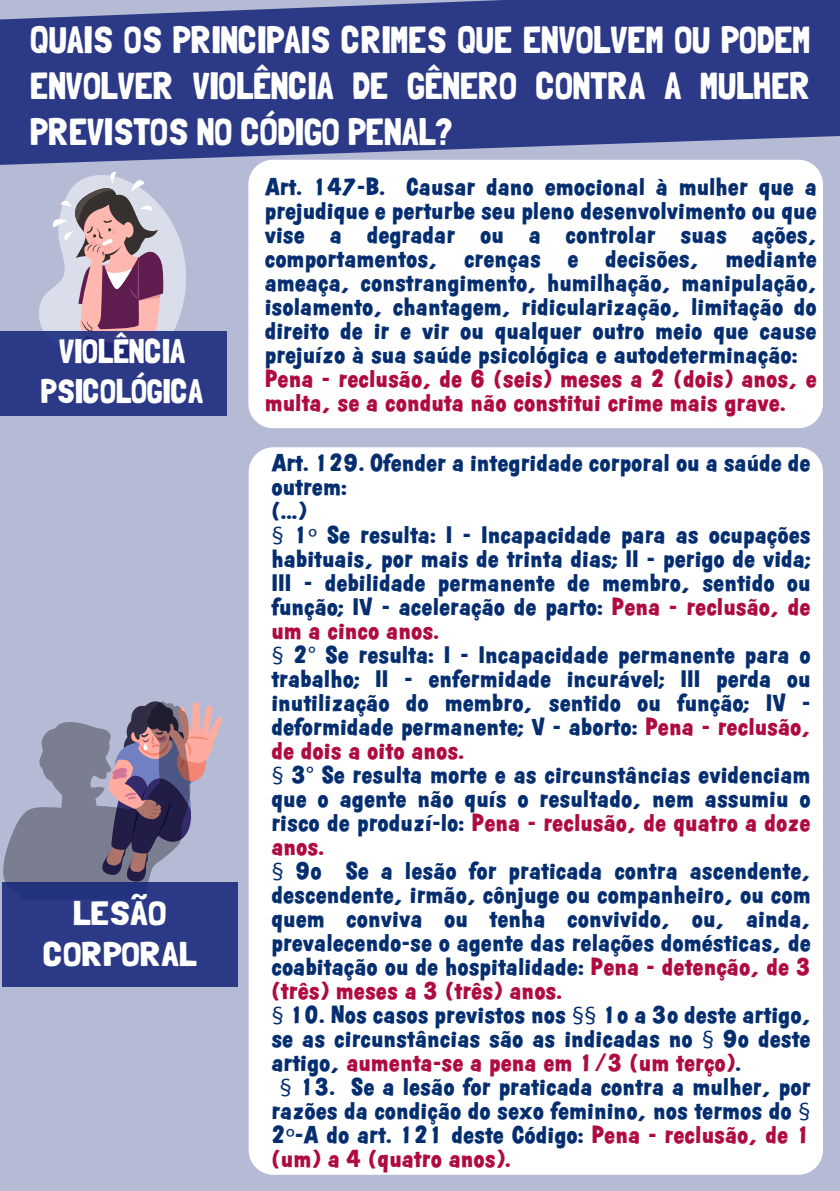
<style>
.page{position:relative;width:840px;height:1191px;background:#fff}
.page>*{position:absolute;margin:0;border:0;box-sizing:border-box;transform-origin:0 0}
.t1{font:38px/45.6px "Londrina Solid";letter-spacing:-.015em;color:#fff;text-align:justify}
.t2{font:34px/40.8px "Londrina Solid";letter-spacing:-.015em;color:#fff;text-align:center}
.t3{font:34px/40.8px "Londrina Solid";letter-spacing:-.015em;color:#fff;text-align:center;scale:1.15 1}
.t4{font:24px/24px "OPTI Majer Irregular";color:#052e70;text-align:justify}
.t5{font:24px/24px "OPTI Majer Irregular";color:#af0b42}
.s1{font-family:"Myriad Pro"}
.s2{color:#af0b42}
.s3{color:#052e70}
</style>
<div class="page">
<div style="left:0;top:0;width:839px;height:1190px;background:#b5bad5"></div>
<svg style="left:0;top:0;width:839px;height:165px;background:#39468f"></svg>
<div style="left:248px;top:160px;width:574px;height:268px;background:#fff;border-radius:25px"></div>
<svg style="left:38px;top:171px;width:148px;height:160px"></svg>
<div style="left:0;top:331px;width:226px;height:85px;background:#2b3987"></div>
<svg style="left:3px;top:701px;width:219px;height:181px"></svg>
<div style="left:2px;top:882px;width:235px;height:104px;background:#2b3987"></div>
<div style="left:248px;top:447px;width:574px;height:727px;background:#fff;border-radius:25px"></div>
<h1 class="t1" style="left:30px;top:17px;width:781px">QUAIS OS PRINCIPAIS CRIMES QUE ENVOLVEM OU PODEM ENVOLVER VIOLÊNCIA DE GÊNERO CONTRA A MULHER PREVISTOS NO CÓDIGO PENAL?</h1>
<p class="t4" style="left:264px;top:175px;width:553px">Art. 147-B. Causar dano emocional à mulher que a prejudique e perturbe seu pleno desenvolvimento ou que vise a degradar ou a controlar suas ações, comportamentos, crenças e decisões, mediante ameaça, constrangimento, humilhação, manipulação, isolamento, chantagem, ridicularização, limitação do direito de ir e vir ou qualquer outro meio que cause prejuízo à sua saúde psicológica e autodeterminação:</p>
<p class="t5" style="left:264px;top:367px;width:553px">Pena - reclusão, de 6 (seis) meses a 2 (dois) anos, e multa, se a conduta não constitui crime mais grave.</p>
<h2 class="t2" style="left:41px;top:330px;width:164px">VIOLÊNCIA<br>PSICOLÓGICA</h2>
<h2 class="t3" style="left:43px;top:892px;width:135px">LESÃO<br>CORPORAL</h2>
<p class="t4" style="left:271px;top:450px;width:540px">Art. 129. Ofender a integridade corporal ou a saúde de</p>
<p class="t4" style="left:271px;top:474px;width:77px">outrem:</p>
<p class="t4" style="left:271px;top:498px;width:37px">(...)</p>
<p class="t4" style="left:271px;top:522px;width:540px"><span class="s1">§</span> 1<span class="s1">º</span> Se resulta: I - Incapacidade para as ocupações</p>
<p class="t4" style="left:271px;top:546px;width:540px">habituais, por mais de trinta dias; II - perigo de vida;</p>
<p class="t4" style="left:271px;top:570px;width:540px">III - debilidade permanente de membro, sentido ou</p>
<p class="t4" style="left:271px;top:594px;width:540px">função; IV - aceleração de parto: <span class="s2">Pena - reclusão, de</span></p>
<p class="t5" style="left:271px;top:618px;width:169px">um a cinco anos.</p>
<p class="t4" style="left:271px;top:642px;width:540px"><span class="s1">§</span> 2<span class="s1">°</span> Se resulta: I - Incapacidade permanente para o</p>
<p class="t4" style="left:271px;top:666px;width:540px">trabalho; II - enfermidade incurável; III perda ou</p>
<p class="t4" style="left:271px;top:690px;width:540px">inutilização do membro, sentido ou função; IV -</p>
<p class="t4" style="left:271px;top:714px;width:540px">deformidade permanente; V - aborto: <span class="s2">Pena - reclusão,</span></p>
<p class="t5" style="left:271px;top:738px;width:194px">de dois a oito anos.</p>
<p class="t4" style="left:271px;top:762px;width:540px"><span class="s1">§</span> 3<span class="s1">°</span> Se resulta morte e as circunstâncias evidenciam</p>
<p class="t4" style="left:271px;top:786px;width:540px">que o agente não quís o resultado, nem assumiu o</p>
<p class="t5" style="left:271px;top:810px;width:540px"><span class="s3">risco de produzí-lo:</span> Pena - reclusão, de quatro a doze</p>
<p class="t5" style="left:271px;top:834px;width:54px">anos.</p>
<p class="t4" style="left:271px;top:858px;width:540px"><span class="s1">§</span> 9o Se a lesão for praticada contra ascendente,</p>
<p class="t4" style="left:271px;top:882px;width:540px">descendente, irmão, cônjuge ou companheiro, ou com</p>
<p class="t4" style="left:271px;top:906px;width:540px">quem conviva ou tenha convivido, ou, ainda,</p>
<p class="t4" style="left:271px;top:930px;width:540px">prevalecendo-se o agente das relações domésticas, de</p>
<p class="t4" style="left:271px;top:954px;width:540px">coabitação ou de hospitalidade: <span class="s2">Pena - detenção, de 3</span></p>
<p class="t5" style="left:271px;top:978px;width:292px">(três) meses a 3 (três) anos.</p>
<p class="t4" style="left:271px;top:1002px;width:540px"><span class="s1">§</span> 10. Nos casos previstos nos <span class="s1">§§</span> 1o a 3o deste artigo,</p>
<p class="t4" style="left:271px;top:1026px;width:540px">se as circunstâncias são as indicadas no <span class="s1">§</span> 9o deste</p>
<p class="t5" style="left:271px;top:1050px;width:471px"><span class="s3">artigo,</span> aumenta-se a pena em 1/3 (um terço)<span class="s3">.</span></p>
<p class="t4" style="left:279px;top:1074px;width:532px"><span class="s1">§</span> 13. Se a lesão for praticada contra a mulher, por</p>
<p class="t4" style="left:271px;top:1098px;width:540px">razões da condição do sexo feminino, nos termos do <span class="s1">§</span></p>
<p class="t4" style="left:271px;top:1122px;width:540px">2<span class="s1">º</span>-A do art. 121 deste Código: <span class="s2">Pena - reclusão, de 1</span></p>
<p class="t5" style="left:271px;top:1146px;width:241px">(um) a 4 (quatro anos).</p>
</div>
